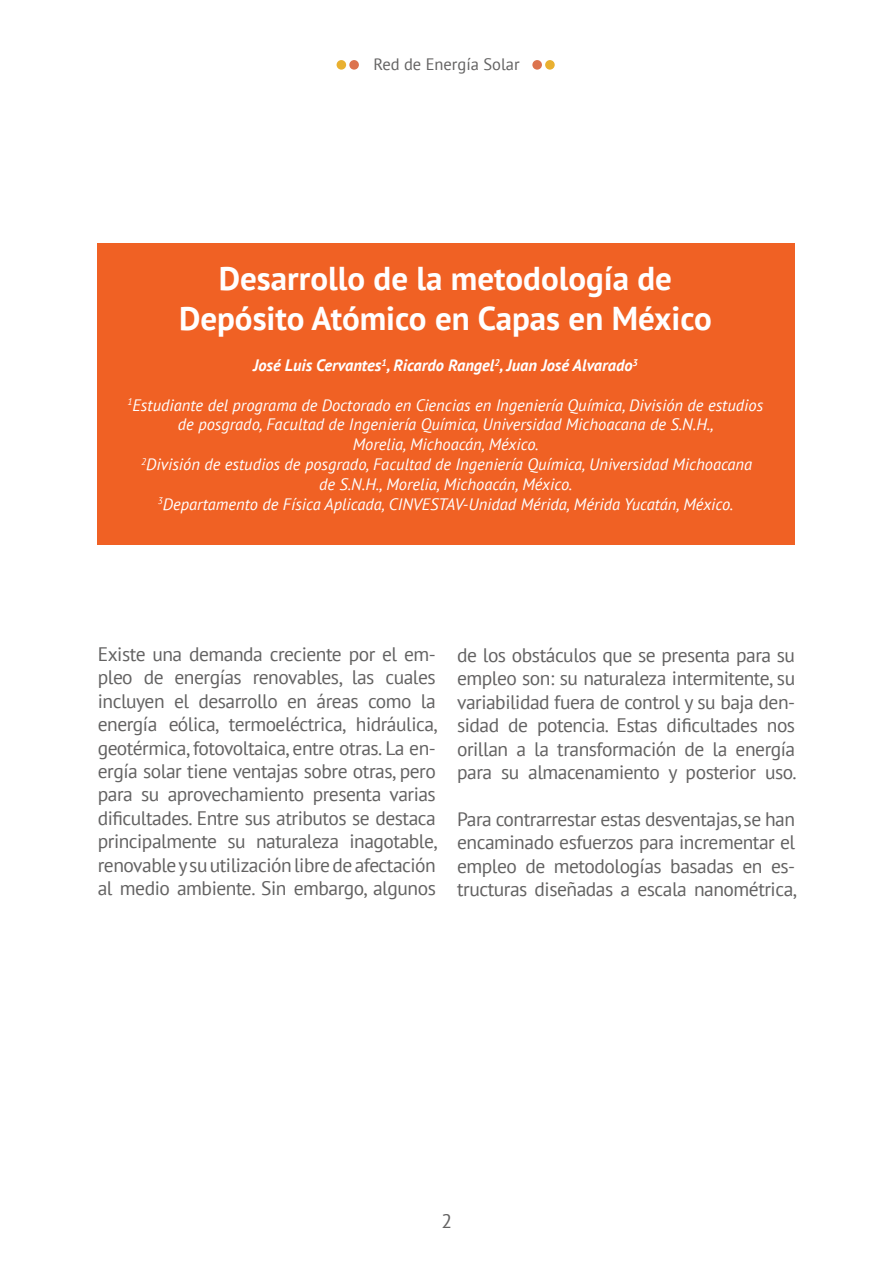
<style>
.page{position:relative;width:893px;height:1263px;background:#fff}
.page>*{position:absolute;margin:0;border:0;box-sizing:border-box;transform-origin:0 0}
.t1{font:700 33px "PT Sans";color:#fff}
.t2{font:19.5px/23.4px "PT Sans";letter-spacing:-.025em;color:#636262;text-align:justify}
.t3{font:italic 16.5px "PT Sans";color:#fff}
.t4{font:italic 700 16.5px "PT Sans";color:#fff}
.t5{font:16.5px "PT Sans";color:#636262}
</style>
<div class="page">
<div style="left:337px;top:60px;width:9px;height:10px;background:#e9b030;border-radius:50%"></div>
<div style="left:545px;top:60px;width:10px;height:10px;background:#e9b030;border-radius:50%"></div>
<div style="left:349px;top:60px;width:10px;height:10px;background:#dc734e;border-radius:50%"></div>
<div style="left:532px;top:60px;width:10px;height:10px;background:#dc734e;border-radius:50%"></div>
<div style="left:98px;top:243px;width:697px;height:301px;background:#f06124"></div>
<p class="t5" style="left:373px;top:54px;width:148px">Red de Energía Solar</p>
<p class="t1" style="left:219px;top:256px;width:455px">Desarrollo de la metodología de</p>
<p class="t1" style="left:179px;top:296px;width:534px">Depósito Atómico en Capas en México</p>
<p class="t4" style="left:253px;top:354px;width:386px">José Luis Cervantes<sup>1</sup>, Ricardo Rangel<sup>2</sup>, Juan José Alvarado<sup>3</sup></p>
<p class="t3" style="left:128px;top:394px;width:637px"><sup>1</sup>Estudiante del programa de Doctorado en Ciencias en Ingeniería Química, División de estudios</p>
<p class="t3" style="left:178px;top:414px;width:537px">de posgrado, Facultad de Ingeniería Química, Universidad Michoacana de S.N.H.,</p>
<p class="t3" style="left:353px;top:434px;width:188px">Morelia, Michoacán, México.</p>
<p class="t3" style="left:141px;top:454px;width:612px"><sup>2</sup>División de estudios de posgrado, Facultad de Ingeniería Química, Universidad Michoacana</p>
<p class="t3" style="left:319px;top:473px;width:255px">de S.N.H., Morelia, Michoacán, México.</p>
<p class="t3" style="left:158px;top:493px;width:577px"><sup>3</sup>Departamento de Física Aplicada, CINVESTAV-Unidad Mérida, Mérida Yucatán, México.</p>
<p class="t2" style="left:98px;top:642px;width:341px">Existe una demanda creciente por el em&shy;pleo de energías renovables, las cuales incluyen el desarrollo en áreas como la energía eólica, termoeléctrica, hidráulica, geotérmica, fotovoltaica, entre otras. La en&shy;ergía solar tiene ventajas sobre otras, pero para su aprovechamiento presenta varias dificultades. Entre sus atributos se destaca principalmente su naturaleza inagotable, renovable y su utilización libre de afectación al medio ambiente. Sin embargo, algunos</p>
<p class="t2" style="left:457px;top:643px;width:341px">de los obstáculos que se presenta para su empleo son: su naturaleza intermitente, su variabilidad fuera de control y su baja den&shy;sidad de potencia. Estas dificultades nos orillan a la transformación de la energía para su almacenamiento y posterior uso.</p>
<p class="t2" style="left:457px;top:807px;width:341px">Para contrarrestar estas desventajas, se han encaminado esfuerzos para incrementar el empleo de metodologías basadas en es&shy;tructuras diseñadas a escala nanométrica,</p>
<p class="t2" style="left:441px;top:1209px;width:12px">2</p>
</div>
